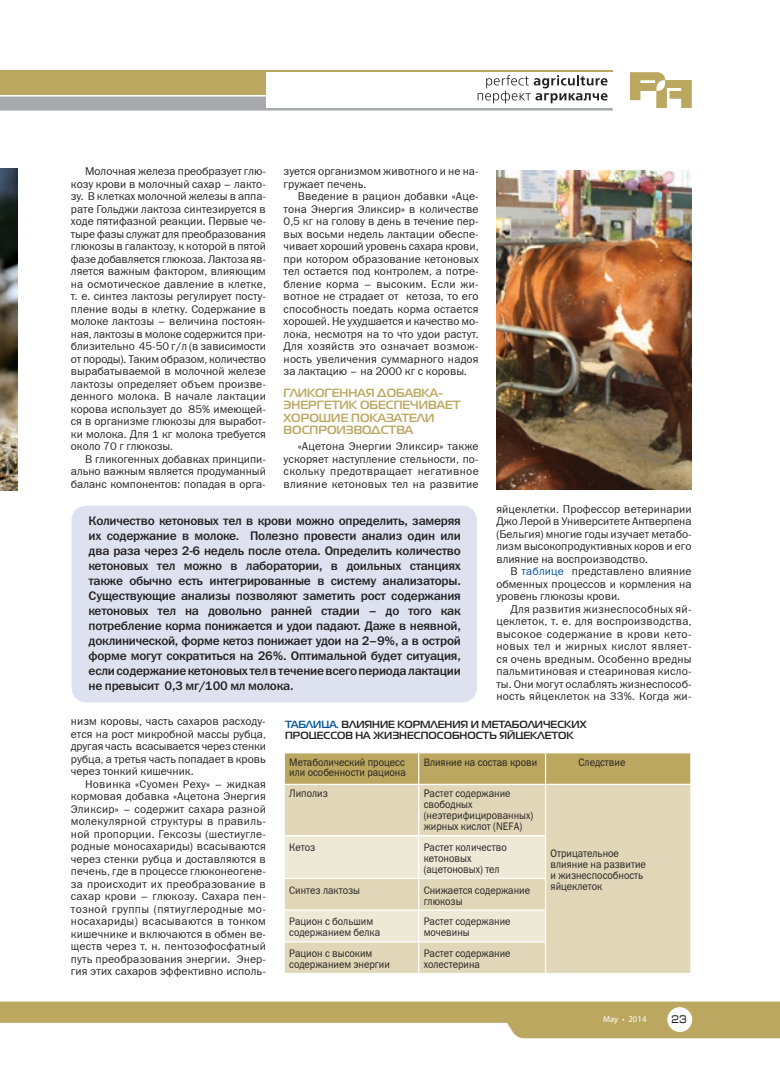
<style>
.page{position:relative;width:780px;height:1088px;background:#fff}
.page>*{position:absolute;margin:0;border:0;box-sizing:border-box;transform-origin:0 0}
.t1{font:500 12.5px/15px "Franklin Gothic Pro";letter-spacing:-.02em;color:#231f20;text-align:justify}
.t2{font:700 11.88px/12.5px "Magistral C";color:#bba760}
.t3{font:11.25px/12.5px "Franklin Gothic Book C";letter-spacing:.005em;color:#231f20;text-align:justify}
.t4{font:11.25px "Micra";color:#231f20;scale:.75 1}
.t5{font:11px/11px "Franklin Gothic Book C";color:#231f20;scale:.91 1}
.t6{font:11px/11px "Franklin Gothic Pro";color:#231f20;scale:.91 1}
.t7{font:700 10.38px/10.9px "Magistral C";color:#231f20}
.t8{font:8.75px "Myriad Pro";letter-spacing:.005em;color:#fff}
.s1{color:#0050a3}
.s2{color:#00539b}
</style>
<div class="page">
<svg style="left:0;top:1001px;width:780px;height:37px"></svg>
<div style="left:0;top:71px;width:612px;height:24px;background:#bba760"></div>
<svg style="left:285px;top:753px;width:405px;height:31px"></svg>
<div style="left:285px;top:785px;width:405px;height:188px;background:#e1d6b7"></div>
<svg style="left:285px;top:836px;width:260px;height:105px"></svg>
<hr style="left:418px;top:753px;width:1px;height:31px;background:#fff">
<hr style="left:545px;top:753px;width:1px;height:31px;background:#fff">
<hr style="left:418px;top:785px;width:1px;height:50px;background:#fff">
<hr style="left:545px;top:785px;width:1px;height:51px;background:#fff">
<hr style="left:418px;top:836px;width:1px;height:42px;background:#fff">
<hr style="left:545px;top:836px;width:1px;height:42px;background:#fff">
<hr style="left:418px;top:879px;width:1px;height:30px;background:#fff">
<hr style="left:545px;top:878px;width:1px;height:32px;background:#fff">
<hr style="left:418px;top:911px;width:1px;height:30px;background:#fff">
<hr style="left:545px;top:910px;width:1px;height:32px;background:#fff">
<hr style="left:418px;top:942px;width:1px;height:31px;background:#fff">
<hr style="left:545px;top:942px;width:1px;height:31px;background:#fff">
<hr style="left:285px;top:835px;width:133px;height:1px;background:#fff">
<hr style="left:418px;top:835px;width:127px;height:1px;background:#fff">
<hr style="left:285px;top:878px;width:133px;height:1px;background:#fff">
<hr style="left:418px;top:878px;width:127px;height:1px;background:#fff">
<hr style="left:285px;top:909px;width:133px;height:2px;background:#fff">
<hr style="left:418px;top:909px;width:127px;height:2px;background:#fff">
<hr style="left:285px;top:941px;width:133px;height:1px;background:#fff">
<hr style="left:418px;top:941px;width:127px;height:1px;background:#fff">
<div style="left:667px;top:1007px;width:25px;height:25px;background:#fff;border-radius:50%"></div>
<div style="left:266px;top:72px;width:346px;height:36px;background:#fff"></div>
<svg style="left:0;top:75px;width:612px;height:36px"></svg>
<svg style="left:630px;top:72px;width:61px;height:36px"></svg>
<img style="left:496px;top:170px;width:195px;height:319px">
<div style="left:71px;top:506px;width:406px;height:196px;background:#dde1f0;border-radius:15px"></div>
<img style="left:0;top:168px;width:18px;height:322px">
<p class="t3" style="left:71px;top:165px;width:196px;text-indent:14px">Молочная железа преобразует глю&shy;козу крови в молочный сахар – лакто&shy;зу. В клетках молочной железы в аппа&shy;рате Гольджи лактоза синтезируется в ходе пятифазной реакции. Первые че&shy;тыре фазы служат для преобразования глюкозы в галактозу, к которой в пятой фазе добавляется глюкоза. Лактоза яв&shy;ляется важным фактором, влияющим на осмотическое давление в клетке, т. е. синтез лактозы регулирует посту&shy;пление воды в клетку. Содержание в молоке лактозы – величина постоян&shy;ная, лактозы в молоке содержится при&shy;близительно 45-50 г/л (в зависимости от породы). Таким образом, количество вырабатываемой в молочной железе лактозы определяет объем произве&shy;денного молока. В начале лактации корова использует до 85% имеющей&shy;ся в организме глюкозы для выработ&shy;ки молока. Для 1 кг молока требуется около 70 г глюкозы.</p>
<p class="t3" style="left:71px;top:452px;width:196px;text-indent:14px">В гликогенных добавках принципи&shy;ально важным является продуманный баланс компонентов: попадая в орга-</p>
<p class="t3" style="left:283px;top:165px;width:196px">зуется организмом животного и не на&shy;гружает печень.</p>
<p class="t3" style="left:283px;top:190px;width:196px;text-indent:14px">Введение в рацион добавки «Аце&shy;тона Энергия Эликсир» в количестве 0,5 кг на голову в день в течение пер&shy;вых восьми недель лактации обеспе&shy;чивает хороший уровень сахара крови, при котором образование кетоновых тел остается под контролем, а потре&shy;бление корма – высоким. Если жи&shy;вотное не страдает от кетоза, то его способность поедать корма остается хорошей. Не ухудшается и качество мо&shy;лока, несмотря на то что удои растут.<br>Для хозяйств это означает возмож&shy;ность увеличения суммарного надоя за лактацию – на 2000 кг с коровы.</p>
<p class="t2" style="left:283px;top:386px;width:178px">ГЛИКОГЕННАЯ ДОБАВКА-<br>ЭНЕРГЕТИК ОБЕСПЕЧИВАЕТ<br>ХОРОШИЕ ПОКАЗАТЕЛИ<br>ВОСПРОИЗВОДСТВА</p>
<p class="t3" style="left:283px;top:440px;width:196px;text-indent:14px">«Ацетона Энергии Эликсир» также ускоряет наступление стельности, по&shy;скольку предотвращает негативное влияние кетоновых тел на развитие</p>
<p class="t3" style="left:496px;top:502px;width:197px">яйцеклетки. Профессор ветеринарии Джо Лерой в Университете Антверпена (Бельгия) многие годы изучает метабо&shy;лизм высокопродуктивных коров и его влияние на воспроизводство.</p>
<p class="t3" style="left:496px;top:565px;width:197px;text-indent:14px">В <span class="s1">таблице</span> представлено влияние обменных процессов и кормления на уровень глюкозы крови.</p>
<p class="t3" style="left:496px;top:602px;width:197px;text-indent:14px">Для развития жизнеспособных яй&shy;цеклеток, т. е. для воспроизводства, высокое содержание в крови кето&shy;новых тел и жирных кислот являет&shy;ся очень вредным. Особенно вредны пальмитиновая и стеариновая кисло&shy;ты. Они могут ослаблять жизнеспособ&shy;ность яйцеклеток на 33%. Когда жи-</p>
<p class="t1" style="left:89px;top:513px;width:374px">Количество кетоновых тел в крови можно определить, замеряя их содержание в молоке. Полезно провести анализ один или два раза через 2-6 недель после отела. Определить количество кетоновых тел можно в лаборатории, в доильных станциях также обычно есть интегрированные в систему анализаторы.<br>Существующие анализы позволяют заметить рост содержания кетоновых тел на довольно ранней стадии – до того как потребление корма понижается и удои падают. Даже в неявной, доклинической, форме кетоз понижает удои на 2–9%, а в острой форме могут сократиться на 26%. Оптимальной будет ситуация, если содержание кетоновых тел в течение всего периода лактации не превысит 0,3 мг/100 мл молока.</p>
<p class="t3" style="left:71px;top:715px;width:196px">низм коровы, часть сахаров расходу&shy;ется на рост микробной массы рубца, другая часть всасывается через стенки рубца, а третья часть попадает в кровь через тонкий кишечник.</p>
<p class="t3" style="left:71px;top:777px;width:196px;text-indent:14px">Новинка «Суомен Реху» – жидкая кормовая добавка «Ацетона Энергия Эликсир» – содержит сахара разной молекулярной структуры в правиль&shy;ной пропорции. Гексозы (шестиугле&shy;родные моносахариды) всасываются через стенки рубца и доставляются в печень, где в процессе глюконеогене&shy;за происходит их преобразование в сахар крови – глюкозу. Сахара пен&shy;тозной группы (пятиуглеродные мо&shy;носахариды) всасываются в тонком кишечнике и включаются в обмен ве&shy;ществ через т. н. пентозофосфатный путь преобразования энергии. Энер&shy;гия этих сахаров эффективно исполь-</p>
<p class="t7" style="left:285px;top:719px;width:303px"><span class="s2">ТАБЛИЦА.</span> ВЛИЯНИЕ КОРМЛЕНИЯ И МЕТАБОЛИЧЕСКИХ<br>ПРОЦЕССОВ НА ЖИЗНЕСПОСОБНОСТЬ ЯЙЦЕКЛЕТОК</p>
<p class="t5" style="left:289px;top:756px;width:130px">Метаболический процесс или особенности рациона</p>
<p class="t6" style="left:423px;top:756px;width:126px">Влияние на состав крови</p>
<p class="t6" style="left:578px;top:756px;width:53px">Следствие</p>
<p class="t6" style="left:289px;top:788px;width:44px">Липолиз</p>
<p class="t6" style="left:423px;top:788px;width:122px">Растет содержание свободных (неэтерифицированных) жирных кислот (NEFA)</p>
<p class="t6" style="left:550px;top:848px;width:106px">Отрицательное влияние на развитие и жизнеспособность яйцеклеток</p>
<p class="t5" style="left:289px;top:841px;width:30px">Кетоз</p>
<p class="t5" style="left:423px;top:841px;width:93px">Растет количество кетоновых (ацетоновых) тел</p>
<p class="t5" style="left:289px;top:884px;width:79px">Синтез лактозы</p>
<p class="t5" style="left:423px;top:884px;width:118px">Снижается содержание глюкозы</p>
<p class="t5" style="left:289px;top:916px;width:101px">Рацион с большим содержанием белка</p>
<p class="t5" style="left:423px;top:916px;width:97px">Растет содержание мочевины</p>
<p class="t5" style="left:289px;top:948px;width:112px">Рацион с высоким содержанием энергии</p>
<p class="t5" style="left:423px;top:948px;width:97px">Растет содержание холестерина</p>
<p class="t8" style="left:603px;top:1013px;width:45px">May • 2014</p>
<p class="t4" style="left:671px;top:1013px;width:22px">23</p>
</div>
